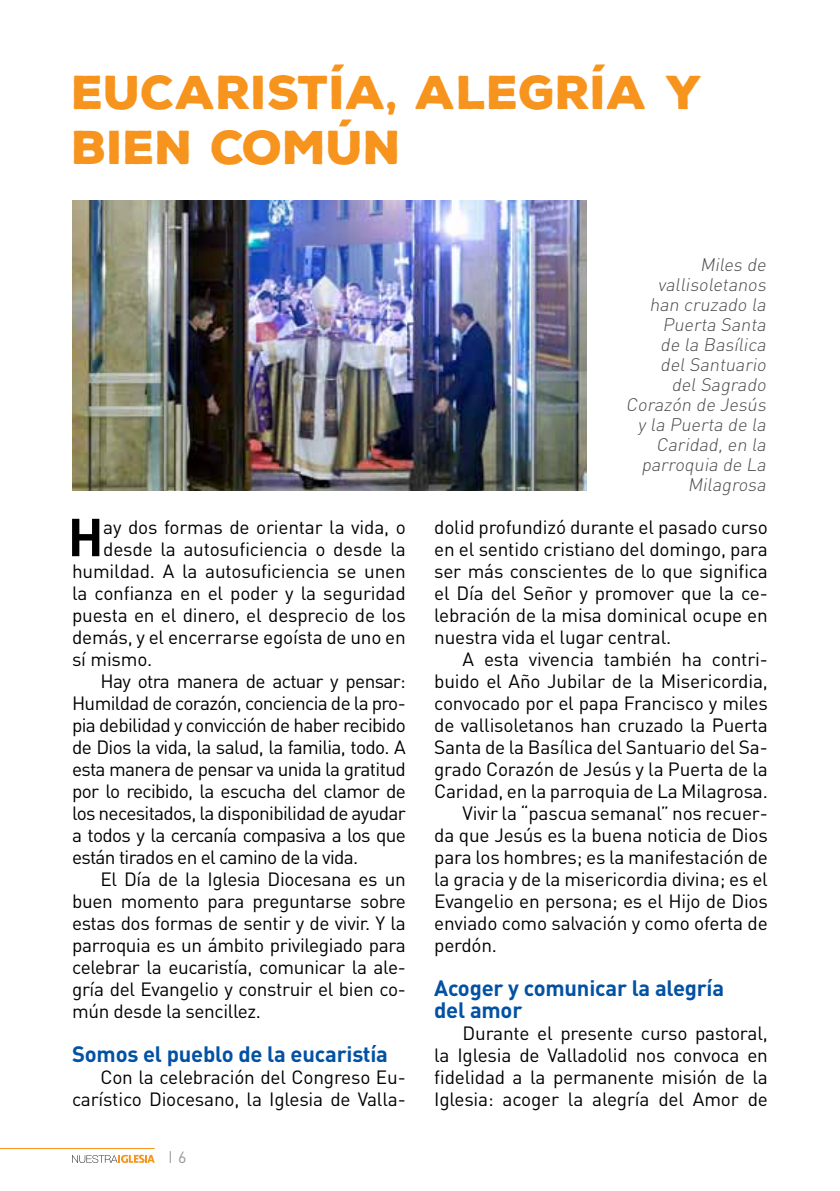
<style>
.page{position:relative;width:840px;height:1191px;background:#fff}
.page>*{position:absolute;margin:0;border:0;box-sizing:border-box;transform-origin:0 0}
.t1{font:700 52.6px "DIN Pro";color:#000}
.t2{font:900 46px "Nexa Rust Sans";color:#f7941e}
.t3{font:700 22px/22px "DIN Pro";letter-spacing:-.01em;color:#0251a3}
.t4{font:19px/22px "DIN Pro";letter-spacing:-.01em;color:#000;text-align:justify}
.t5{font:19px "DIN Pro";letter-spacing:-.035em;color:#000}
.t6{font:italic 300 18px/20px "DIN Pro";color:#4d4d4f;text-align:right}
.t7{font:16px "DIN Pro";color:#939598}
</style>
<div class="page">
<hr style="left:0;top:1148px;width:155px;height:1px;background:#f7941e">
<svg style="left:170px;top:1151px;width:1px;height:12px"></svg>
<svg style="left:72px;top:1154px;width:83px;height:9px"></svg>
<img style="left:72px;top:201px;width:514px;height:289px">
<h2 class="t2" style="left:72px;top:61px;width:33px">EUCARIST</h2>
<h2 class="t2" style="left:330px;top:61px;width:122px">ÍA, ALEGR</h2>
<h2 class="t2" style="left:590px;top:61px;width:113px">ÍA Y</h2>
<h2 class="t2" style="left:72px;top:116px;width:30px">BIEN</h2>
<h2 class="t2" style="left:211px;top:116px;width:38px">COM</h2>
<h2 class="t2" style="left:326px;top:116px;width:70px">ÚN</h2>
<h1 class="t1" style="left:68px;top:501px;width:29px">H</h1>
<p class="t4" style="left:103px;top:515px;width:304px">ay dos formas de orientar la vida, o</p>
<p class="t4" style="left:103px;top:537px;width:304px">desde la autosuficiencia o desde la</p>
<p class="t4" style="left:72px;top:559px;width:335px">humildad. A la autosuficiencia se unen</p>
<p class="t4" style="left:72px;top:581px;width:335px">la confianza en el poder y la seguridad</p>
<p class="t4" style="left:72px;top:603px;width:335px">puesta en el dinero, el desprecio de los</p>
<p class="t4" style="left:72px;top:625px;width:335px">demás, y el encerrarse egoísta de uno en</p>
<p class="t4" style="left:72px;top:647px;width:82px">sí mismo.</p>
<p class="t5" style="left:100px;top:668px;width:307px">Hay otra manera de actuar y pensar:</p>
<p class="t5" style="left:72px;top:690px;width:335px">Humildad de corazón, conciencia de la pro-</p>
<p class="t5" style="left:72px;top:712px;width:335px">pia debilidad y convicción de haber recibido</p>
<p class="t5" style="left:72px;top:734px;width:335px">de Dios la vida, la salud, la familia, todo. A</p>
<p class="t5" style="left:72px;top:756px;width:335px">esta manera de pensar va unida la gratitud</p>
<p class="t5" style="left:72px;top:778px;width:335px">por lo recibido, la escucha del clamor de</p>
<p class="t5" style="left:72px;top:800px;width:335px">los necesitados, la disponibilidad de ayudar</p>
<p class="t5" style="left:72px;top:822px;width:335px">a todos y la cercanía compasiva a los que</p>
<p class="t5" style="left:72px;top:844px;width:288px">están tirados en el camino de la vida.</p>
<p class="t4" style="left:100px;top:867px;width:307px">El Día de la Iglesia Diocesana es un</p>
<p class="t4" style="left:72px;top:889px;width:335px">buen momento para preguntarse sobre</p>
<p class="t4" style="left:72px;top:911px;width:335px">estas dos formas de sentir y de vivir. Y la</p>
<p class="t4" style="left:72px;top:933px;width:335px">parroquia es un ámbito privilegiado para</p>
<p class="t4" style="left:72px;top:955px;width:335px">celebrar la eucaristía, comunicar la ale-</p>
<p class="t4" style="left:72px;top:977px;width:335px">gría del Evangelio y construir el bien co-</p>
<p class="t4" style="left:72px;top:999px;width:190px">mún desde la sencillez.</p>
<p class="t3" style="left:72px;top:1042px;width:317px">Somos el pueblo de la eucaristía</p>
<p class="t4" style="left:72px;top:1065px;width:335px;text-align:right">Con la celebración del Congreso Eu&shy;carístico Diocesano, la Iglesia de Valla-</p>
<p class="t7" style="left:178px;top:1146px;width:10px">6</p>
<p class="t6" style="left:625px;top:254px;width:145px">Miles de vallisoletanos han cruzado la<br>Puerta Santa<br>de la Basílica delSantuario delSagrado<br>Corazón de Jesús y la Puerta de la<br>Caridad,en la parroquia de La<br>Milagrosa</p>
<p class="t4" style="left:434px;top:515px;width:335px">dolid profundizó durante el pasado curso en el sentido cristiano del domingo, para ser más conscientes de lo que significa el Día del Señor y promover que la ce&shy;lebración de la misa dominical ocupe en nuestra vida el lugar central.</p>
<p class="t4" style="left:462px;top:647px;width:306px">A esta vivencia también ha contri-</p>
<p class="t4" style="left:434px;top:669px;width:335px">buido el Año Jubilar de la Misericordia,</p>
<p class="t4" style="left:434px;top:691px;width:335px">convocado por el papa Francisco y miles</p>
<p class="t4" style="left:434px;top:713px;width:335px">de vallisoletanos han cruzado la Puerta</p>
<p class="t4" style="left:434px;top:735px;width:335px">Santa de la Basílica del Santuario del Sa-</p>
<p class="t4" style="left:434px;top:757px;width:335px">grado Corazón de Jesús y la Puerta de la</p>
<p class="t4" style="left:434px;top:779px;width:335px">Caridad, en la parroquia de La Milagrosa.</p>
<p class="t4" style="left:462px;top:801px;width:306px">Vivir la “pascua semanal” nos recuer-</p>
<p class="t4" style="left:434px;top:823px;width:335px">da que Jesús es la buena noticia de Dios</p>
<p class="t4" style="left:434px;top:845px;width:335px">para los hombres; es la manifestación de</p>
<p class="t4" style="left:434px;top:867px;width:335px">la gracia y de la misericordia divina; es el</p>
<p class="t4" style="left:434px;top:889px;width:335px">Evangelio en persona; es el Hijo de Dios</p>
<p class="t4" style="left:434px;top:911px;width:335px">enviado como salvación y como oferta de</p>
<p class="t4" style="left:434px;top:933px;width:64px">perdón.</p>
<p class="t3" style="left:434px;top:976px;width:291px">Acoger y comunicar la alegría del amor</p>
<p class="t4" style="left:434px;top:1021px;width:335px;text-indent:28px">Durante el presente curso pastoral, la Iglesia de Valladolid nos convoca en fidelidad a la permanente misión de la Iglesia: acoger la alegría del Amor de</p>
</div>
